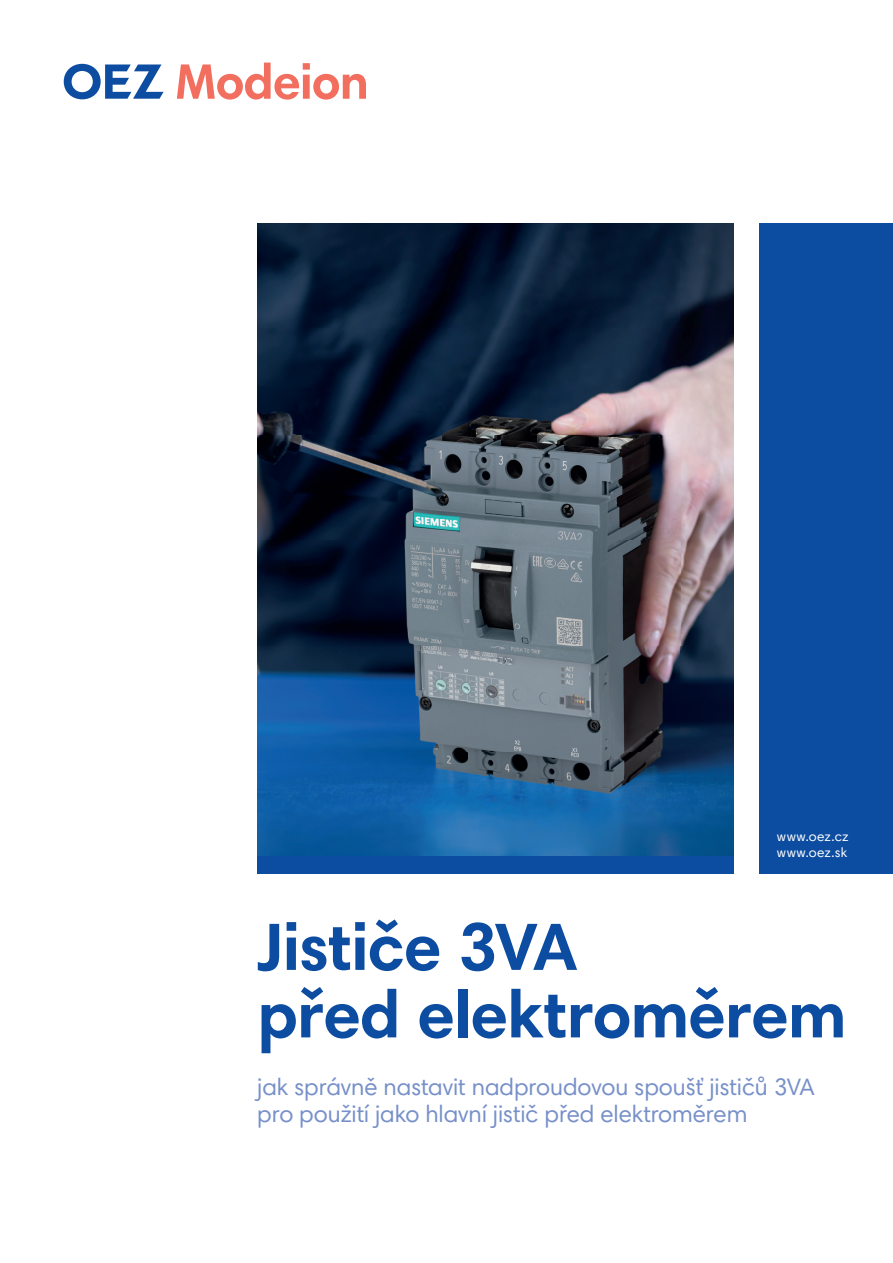
<style>
.page{position:relative;width:893px;height:1263px;background:#fff}
.page>*{position:absolute;margin:0;border:0;box-sizing:border-box;transform-origin:0 0}
.t1{font:700 67.5px/67.5px "Harmonia Sans Pro";letter-spacing:-.01em;color:#0d4da1}
.t2{font:700 50.25px "Harmonia Sans Pro";letter-spacing:-.015em;color:#f26f5f}
.t3{font:24px/27px "Harmonia Sans Pro";color:#7790c9}
.t4{font:13.5px/16.2px "Harmonia Sans Pro";letter-spacing:.025em;color:#fff}
</style>
<div class="page">
<svg style="left:64px;top:64px;width:100px;height:35px"></svg>
<img style="left:257px;top:223px;width:476px;height:634px">
<div style="left:257px;top:857px;width:476px;height:17px;background:#0d4da1"></div>
<div style="left:759px;top:223px;width:134px;height:651px;background:#0d4da1"></div>
<h2 class="t2" style="left:175px;top:52px;width:195px">Modeion</h2>
<p class="t4" style="left:777px;top:828px;width:73px">www.oez.cz www.oez.sk</p>
<h1 class="t1" style="left:257px;top:913px;width:591px">Jističe 3VA<br>před elektroměrem</h1>
<p class="t3" style="left:257px;top:1073px;width:559px">jak správně nastavit nadproudovou spoušť jističů 3VA pro použití jako hlavní jistič před elektroměrem</p>
</div>
